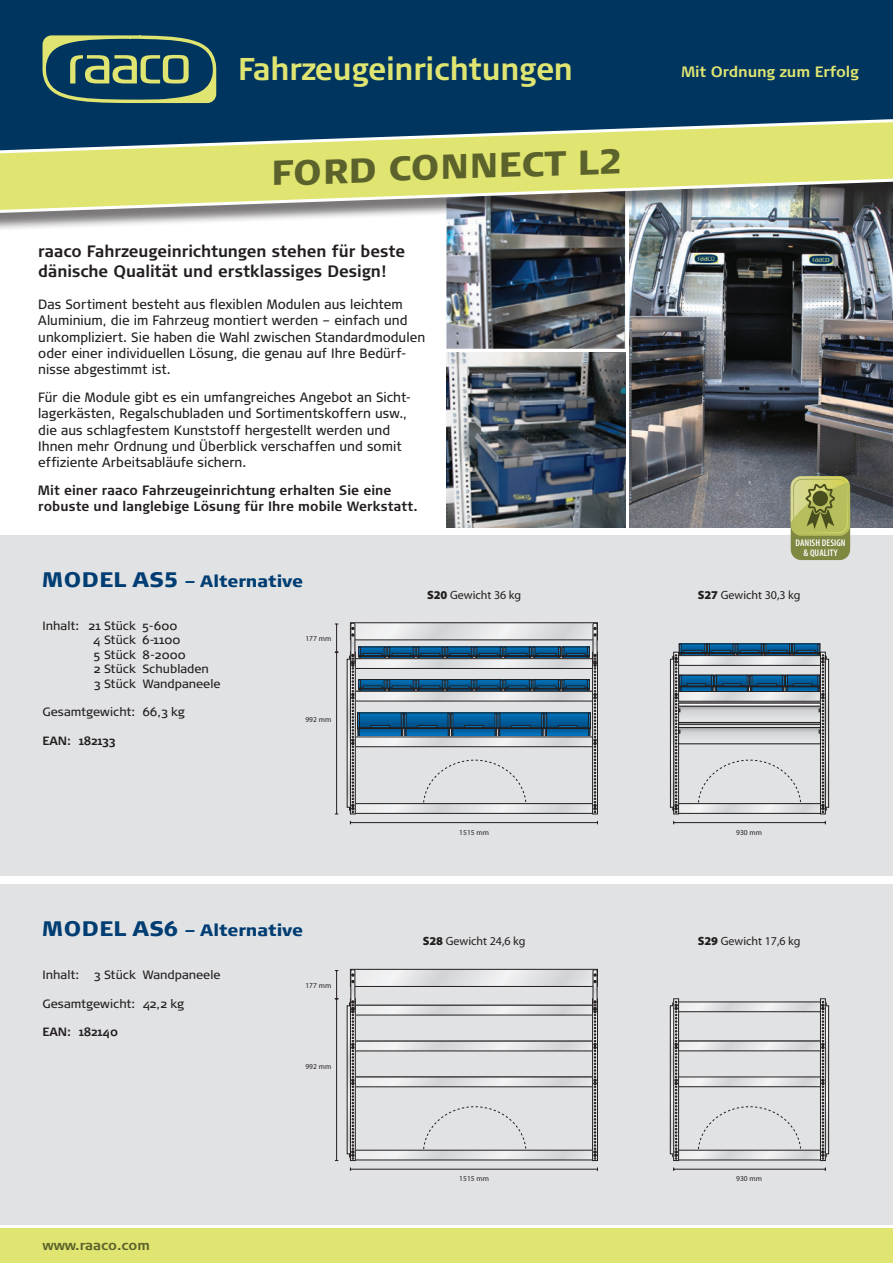
<style>
.page{position:relative;width:893px;height:1263px;background:#fff}
.page>*{position:absolute;margin:0;border:0;box-sizing:border-box;transform-origin:0 0}
.t1{font:900 34.5px "Signa OT";color:#5c622b}
.t2{font:700 31.5px "Signa OT";letter-spacing:-.01em;color:#dfe570;scale:.94 1}
.t3{font:700 16.5px/19.8px "Signa OT";letter-spacing:-.005em;color:#231f20;scale:.95 1}
.t4{font:900 16.5px "Signa OT";letter-spacing:-.005em;color:#003d72}
.t5{font:700 15px "Signa OT";letter-spacing:-.01em;color:#dfe570}
.t6{font:13.5px/16.2px "Signa OT";letter-spacing:.005em;color:#231f20;scale:.95 1}
.t7{font:700 13.5px/16.2px "Signa OT";letter-spacing:.005em;color:#231f20;scale:.95 1}
.t8{font:700 13.5px "Signa OT";color:#5c622b}
.t9{font:12px/14.4px "Signa OT";color:#231f20}
.t10{font:12px "Myriad Pro";color:#231f20}
.t11{font:700 12px "Signa OT";color:#231f20}
.t12{font:600 condensed 9.75px/9.3px "Myriad Pro";letter-spacing:.01em;color:#fff;text-align:center}
.t13{font:7.5px "Myriad Pro";color:#231f20}
.s1{font-size:21px}
.s2{font-weight:900}
</style>
<div class="page">
<img style="left:446px;top:234px;width:179px;height:115px">
<img style="left:629px;top:234px;width:264px;height:293px">
<img style="left:446px;top:353px;width:179px;height:174px">
<div style="left:0;top:884px;width:893px;height:341px;background:#e1e2e4"></div>
<div style="left:0;top:536px;width:893px;height:340px;background:#e1e2e4"></div>
<div style="left:0;top:1229px;width:893px;height:34px;background:#dfe570"></div>
<div style="left:0;top:0;width:893px;height:170px;background:#003560"></div>
<div style="left:0;top:119px;width:893px;height:115px;background:#231f20;opacity:.6"></div>
<svg style="left:0;top:119px;width:893px;height:98px"></svg>
<svg style="left:670px;top:643px;width:159px;height:181px"></svg>
<hr style="left:336px;top:652px;width:1px;height:162px;background:#231f20">
<svg style="left:335px;top:624px;width:3px;height:29px"></svg>
<div style="left:350px;top:622px;width:248px;height:18px;border:1px solid #231f20"></div>
<svg style="left:347px;top:623px;width:251px;height:201px"></svg>
<hr style="left:336px;top:999px;width:1px;height:161px;background:#231f20">
<svg style="left:335px;top:970px;width:3px;height:29px"></svg>
<div style="left:350px;top:969px;width:248px;height:18px;border:1px solid #231f20"></div>
<div style="left:593px;top:969px;width:4px;height:41px;border:1px solid #231f20"></div>
<div style="left:351px;top:969px;width:4px;height:41px;border:1px solid #231f20"></div>
<svg style="left:347px;top:970px;width:251px;height:201px"></svg>
<div style="left:674px;top:999px;width:5px;height:161px;background:#d4d4d4"></div>
<div style="left:673px;top:998px;width:6px;height:163px;border:1px solid #231f20"></div>
<div style="left:820px;top:999px;width:5px;height:161px;background:#d4d5d5"></div>
<div style="left:820px;top:998px;width:6px;height:163px;border:1px solid #231f20"></div>
<svg style="left:670px;top:1001px;width:159px;height:170px"></svg>
<div style="left:45px;top:785px;width:130px;height:64px;border:3px solid #e1e2e4;border-radius:50%"></div>
<div style="left:45px;top:1118px;width:130px;height:64px;border:3px solid #e1e2e4;border-radius:50%"></div>
<svg style="left:43px;top:35px;width:173px;height:68px"></svg>
<div style="left:791px;top:501px;width:59px;height:59px;background:#7f8741;border-radius:11px"></div>
<div style="left:791px;top:476px;width:59px;height:60px;background:#b7be5e;border-radius:11px"></div>
<svg style="left:791px;top:476px;width:58px;height:57px"></svg>
<div style="left:812px;top:491px;width:16px;height:15px;background:#484e1d;border-radius:50%"></div>
<h2 class="t2" style="left:238px;top:51px;width:358px">Fahrzeugeinrichtungen</h2>
<p class="t5" style="left:681px;top:63px;width:179px">Mit Ordnung zum Erfolg</p>
<h1 class="t1" style="left:270px;top:151px;width:352px;rotate:-2deg">FORD CONNECT L2</h1>
<p class="t3" style="left:38px;top:241px;width:388px">raaco Fahrzeugeinrichtungen stehen für beste dänische Qualität und erstklassiges Design!</p>
<p class="t6" style="left:38px;top:296px;width:409px">Das Sortiment besteht aus flexiblen Modulen aus leichtem Aluminium, die im Fahrzeug montiert werden – einfach und unkompliziert. Sie haben die Wahl zwischen Standardmodulen oder einer individuellen Lösung, die genau auf Ihre Bedürf&shy;nisse abgestimmt ist.</p>
<p class="t6" style="left:38px;top:389px;width:394px">Für die Module gibt es ein umfangreiches Angebot an Sicht&shy;lagerkästen, Regalschubladen und Sortimentskoffern usw., die aus schlagfestem Kunststoff hergestellt werden und Ihnen mehr Ordnung und Überblick verschaffen und somit effiziente Arbeitsabläufe sichern.</p>
<p class="t7" style="left:38px;top:482px;width:401px">Mit einer raaco Fahrzeugeinrichtung erhalten Sie eine robuste und langlebige Lösung für Ihre mobile Werkstatt.</p>
<p class="t4" style="left:43px;top:571px;width:262px"><span class="s1">MODEL AS5</span> – Alternative</p>
<p class="t12" style="left:795px;top:538px;width:52px">DANISH DESIGN &amp; QUALITY</p>
<p class="t9" style="left:93px;top:619px;width:129px;text-indent:-51px">Inhalt: 21 Stück 5-600<br>4 Stück 6-1100<br>5 Stück 8-2000<br>2 Stück Schubladen<br>3 Stück Wandpaneele</p>
<p class="t9" style="left:42px;top:705px;width:144px">Gesamtgewicht: 66,3 kg</p>
<p class="t11" style="left:42px;top:734px;width:75px">EAN: 182133</p>
<p class="t13" style="left:305px;top:634px;width:27px">177 mm</p>
<p class="t13" style="left:305px;top:715px;width:27px">992 mm</p>
<p class="t4" style="left:43px;top:919px;width:262px"><span class="s1">MODEL AS6</span> – Alternative</p>
<p class="t9" style="left:42px;top:967px;width:180px">Inhalt: 3 Stück Wandpaneele</p>
<p class="t9" style="left:42px;top:996px;width:143px">Gesamtgewicht: 42,2 kg</p>
<p class="t11" style="left:42px;top:1025px;width:77px">EAN: 182140</p>
<p class="t8" style="left:43px;top:1237px;width:109px">www.raaco.com</p>
<p class="t13" style="left:305px;top:981px;width:27px">177 mm</p>
<p class="t13" style="left:305px;top:1062px;width:27px">992 mm</p>
<p class="t10" style="left:427px;top:588px;width:96px"><span class="s2">S20</span> Gewicht 36 kg</p>
<p class="t10" style="left:698px;top:588px;width:104px"><span class="s2">S27</span> Gewicht 30,3 kg</p>
<p class="t13" style="left:459px;top:828px;width:31px">1515 mm</p>
<p class="t13" style="left:736px;top:828px;width:27px">930 mm</p>
<p class="t10" style="left:423px;top:933px;width:104px"><span class="s2">S28</span> Gewicht 24,6 kg</p>
<p class="t10" style="left:698px;top:933px;width:104px"><span class="s2">S29</span> Gewicht 17,6 kg</p>
<p class="t13" style="left:459px;top:1174px;width:31px">1515 mm</p>
<p class="t13" style="left:736px;top:1174px;width:27px">930 mm</p>
</div>
